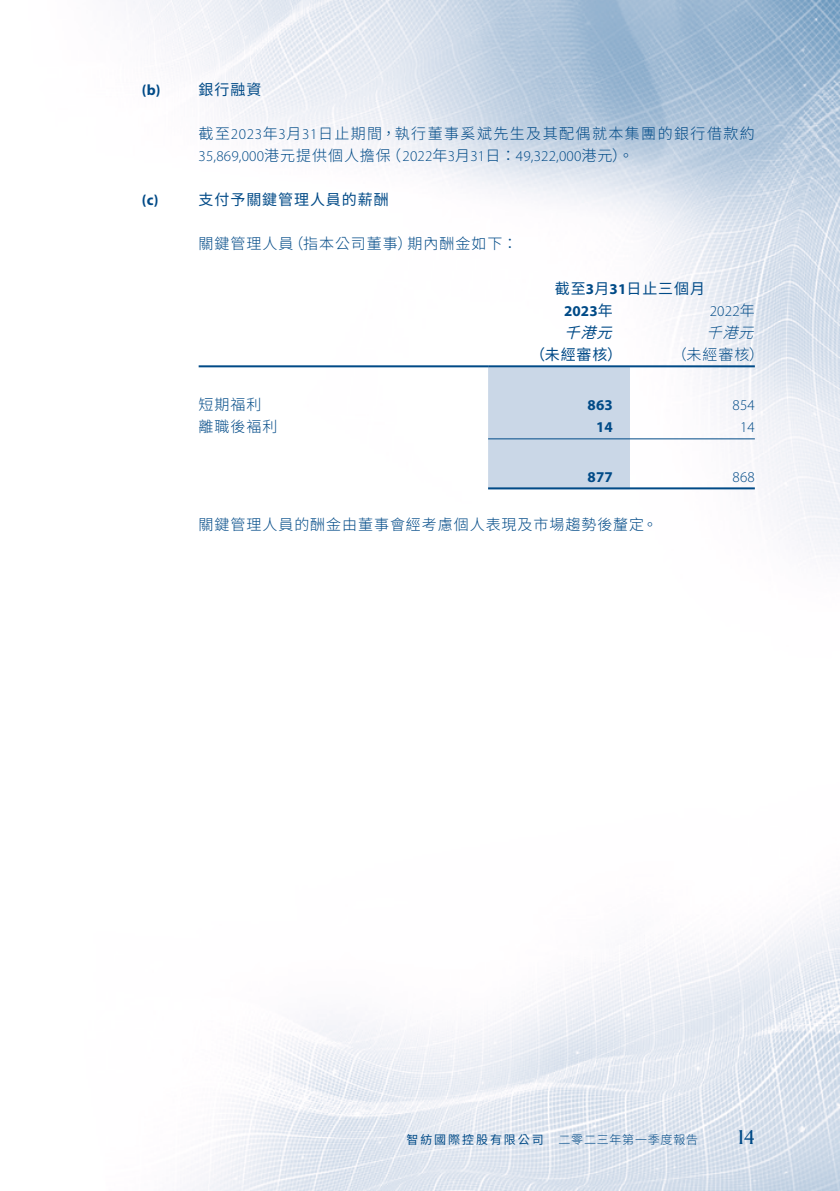
<style>
.page{position:relative;width:840px;height:1191px;background:#fff}
.page>*{position:absolute;margin:0;border:0;box-sizing:border-box;transform-origin:0 0}
.t1{font:22px "Collier";color:#004a87}
.Notes{font:300 15px/22px "Source Han Sans TC";letter-spacing:.095em;color:#004a87}
.Notes-2{font:300 15px "Source Han Sans TC";letter-spacing:.06em;color:#004a87}
.Notes-3{font:15px "Source Han Sans TC";letter-spacing:.06em;color:#004a87}
.Notes_HD2{font:15px "Source Han Sans TC";letter-spacing:.06em;color:#004a87}
.Notes-4{font:700 15px "Myriad Pro";letter-spacing:.01em;color:#004a87}
.Notes-5{font:300 15px "Myriad Pro";letter-spacing:.01em;color:#004a87}
.Notes_HD2-2{font:700 15px "Myriad Pro";color:#004a87}
.Notes-6{font:italic 15px "Source Han Sans TC";color:#004a87}
.Notes-7{font:italic 300 15px "Source Han Sans TC";color:#004a87}
.t2{font:12px "Source Han Sans TC";letter-spacing:.16em;color:#004a87}
.s1{font-family:"Myriad Pro"}
.s2{font-family:"Myriad Pro";font-weight:700}
.s3{font-family:"Source Han Sans TC";font-weight:400}
.s4{font-family:"Source Han Sans TC"}
.s5{font-weight:300}
</style>
<div class="page">
<img style="left:133px;top:0;width:706px;height:1191px">
<div style="left:488px;top:367px;width:141px;height:120px;background:#cad7e7"></div>
<hr style="left:198px;top:365px;width:290px;height:2px;background:#004a87">
<hr style="left:488px;top:365px;width:141px;height:2px;background:#004a87">
<hr style="left:629px;top:365px;width:125px;height:2px;background:#004a87">
<hr style="left:488px;top:438px;width:141px;height:1px;background:#004a87">
<hr style="left:629px;top:438px;width:125px;height:1px;background:#004a87">
<hr style="left:488px;top:487px;width:141px;height:2px;background:#004a87">
<hr style="left:629px;top:487px;width:125px;height:2px;background:#004a87">
<p class="Notes_HD2-2" style="left:142px;top:81px;width:20px">(b)</p>
<p class="Notes_HD2" style="left:198px;top:81px;width:64px">銀行融資</p>
<p class="Notes" style="left:198px;top:123px;width:557px">截至<span class="s1">2023</span>年<span class="s1">3</span>月<span class="s1">31</span>日止期間，執行董事奚斌先生及其配偶就本集團的銀行借款約<br><span class="s1">35,869,000</span>港元提供個人擔保（<span class="s1">2022</span>年<span class="s1">3</span>月<span class="s1">31</span>日：<span class="s1">49,322,000</span>港元）。</p>
<p class="Notes_HD2-2" style="left:142px;top:191px;width:18px">(c)</p>
<p class="Notes_HD2" style="left:198px;top:191px;width:191px">支付予關鍵管理人員的薪酬</p>
<p class="Notes-2" style="left:198px;top:235px;width:320px">關鍵管理人員（指本公司董事）期內酬金如下：</p>
<p class="Notes-3" style="left:554px;top:279px;width:152px">截至<span class="s2">3</span>月<span class="s2">31</span>日止三個月</p>
<p class="Notes-4" style="left:563px;top:301px;width:50px">2023<span class="s3">年</span></p>
<p class="Notes-5" style="left:709px;top:301px;width:46px">2022<span class="s4">年</span></p>
<p class="Notes-6" style="left:564px;top:323px;width:60px">千港元</p>
<p class="Notes-7" style="left:706px;top:323px;width:60px">千港元</p>
<p class="Notes-3" style="left:530px;top:345px;width:93px">（未經審核）</p>
<p class="Notes-2" style="left:671px;top:345px;width:94px">（未經審核）</p>
<p class="Notes-2" style="left:198px;top:395px;width:64px">短期福利</p>
<p class="Notes-4" style="left:587px;top:395px;width:27px">863</p>
<p class="Notes-5" style="left:732px;top:395px;width:24px">854</p>
<p class="Notes-2" style="left:198px;top:417px;width:80px">離職後褔利</p>
<p class="Notes-4" style="left:595px;top:417px;width:18px">14</p>
<p class="Notes-5" style="left:739px;top:417px;width:16px">14</p>
<p class="Notes-4" style="left:587px;top:467px;width:27px">877</p>
<p class="Notes-5" style="left:732px;top:467px;width:24px">868</p>
<p class="Notes-2" style="left:198px;top:516px;width:460px">關鍵管理人員的酬金由董事會經考慮個人表現及市場趨勢後釐定。</p>
<p class="t2" style="left:406px;top:1133px;width:293px">智紡國際控股有限公司　<span class="s5">二零二三年第一季度報告</span></p>
<h1 class="t1" style="left:737px;top:1124px;width:19px">14</h1>
</div>
